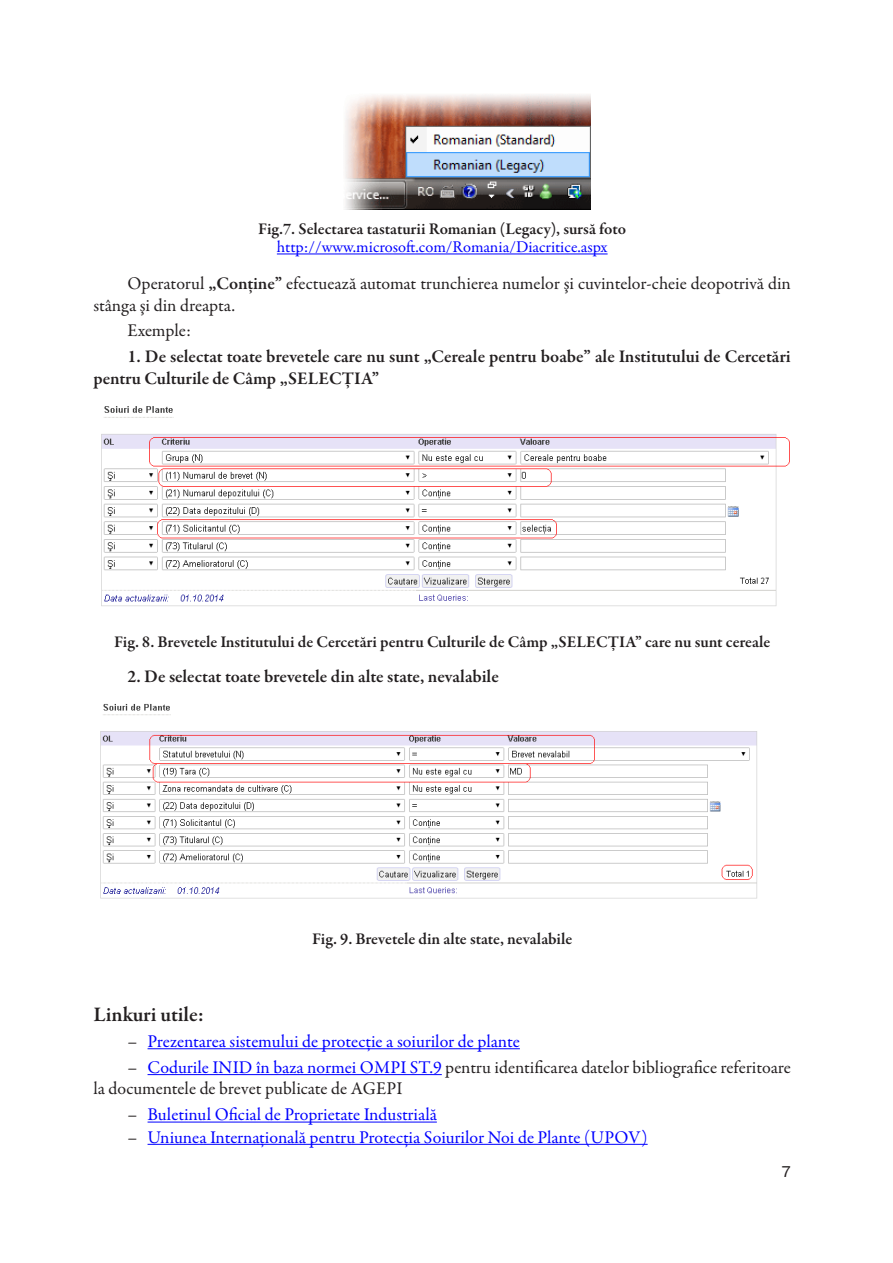
<style>
.page{position:relative;width:893px;height:1263px;background:#fff}
.page>*{position:absolute;margin:0;border:0;box-sizing:border-box;transform-origin:0 0}
.titlu{font:600 21px "Garamond Premr Pro";letter-spacing:-.005em;color:#231f20}
.body_text{font:600 18px/21.6px "Garamond Premr Pro";color:#231f20}
.body_text_bullets_co{font:18px "Garamond Premr Pro";letter-spacing:-.005em;color:#00f}
.body_text_bullets_co-2{font:18px/21.6px "Garamond Premr Pro";color:#231f20}
.body_text-2{font:18px/21.6px "Garamond Premr Pro";color:#231f20}
.figuri{font:600 16.5px/18.1px "Garamond Premr Pro";color:#231f20;text-align:center}
.t1{font:16.5px "Pragmatica";color:#231f20}
.s1{font-weight:400;color:#00f}
.s2{font-weight:600}
.s3{color:#231f20}
.s4{color:#00f}
</style>
<div class="page">
<hr style="left:277px;top:254px;width:331px;height:1px;background:#00f">
<img style="left:101px;top:406px;width:689px;height:200px">
<hr style="left:148px;top:1048px;width:372px;height:1px;background:#00f">
<hr style="left:148px;top:1074px;width:294px;height:1px;background:#00f">
<hr style="left:148px;top:1121px;width:289px;height:1px;background:#00f">
<hr style="left:148px;top:1144px;width:500px;height:1px;background:#00f">
<img style="left:100px;top:704px;width:657px;height:195px">
<img style="left:345px;top:94px;width:245px;height:115px">
<p class="figuri" style="left:258px;top:220px;width:369px">Fig.7. Selectarea tastaturii Romanian (Legacy), sursă foto <span class="s1">http://www.microsoft.com/Romania/Diacritice.aspx</span></p>
<p class="body_text-2" style="left:94px;top:273px;width:699px;text-indent:34px">Operatorul <span class="s2">„Conţine”</span> efectuează automat trunchierea numelor şi cuvintelor-cheie deopotrivă din stânga şi din dreapta.</p>
<p class="body_text-2" style="left:128px;top:320px;width:65px">Exemple:</p>
<p class="body_text" style="left:94px;top:346px;width:699px;text-indent:34px">1. De selectat toate brevetele care nu sunt „Cereale pentru boabe” ale Institutului de Cercetări pentru Culturile de Câmp „SELECŢIA”</p>
<p class="figuri" style="left:114px;top:633px;width:657px">Fig. 8. Brevetele Institutului de Cercetări pentru Culturile de Câmp „SELECŢIA” care nu sunt cereale</p>
<p class="body_text" style="left:128px;top:666px;width:373px">2. De selectat toate brevetele din alte state, nevalabile</p>
<p class="figuri" style="left:312px;top:930px;width:262px">Fig. 9. Brevetele din alte state, nevalabile</p>
<p class="titlu" style="left:94px;top:1002px;width:112px">Linkuri utile:</p>
<p class="body_text_bullets_co" style="left:128px;top:1030px;width:394px"><span class="s3">–</span> Prezentarea sistemului de protecţie a soiurilor de plante</p>
<p class="body_text_bullets_co-2" style="left:94px;top:1057px;width:699px;text-indent:34px">– <span class="s4">Codurile INID în baza normei OMPI ST.9</span> pentru identificarea datelor bibliografice referitoare la documentele de brevet publicate de AGEPI</p>
<p class="body_text_bullets_co" style="left:128px;top:1104px;width:311px"><span class="s3">–</span> Buletinul Oficial de Proprietate Industrială</p>
<p class="body_text_bullets_co" style="left:128px;top:1126px;width:522px"><span class="s3">–</span> Uniunea Internaţională pentru Protecţia Soiurilor Noi de Plante (UPOV)</p>
<p class="t1" style="left:782px;top:1164px;width:11px">7</p>
</div>
